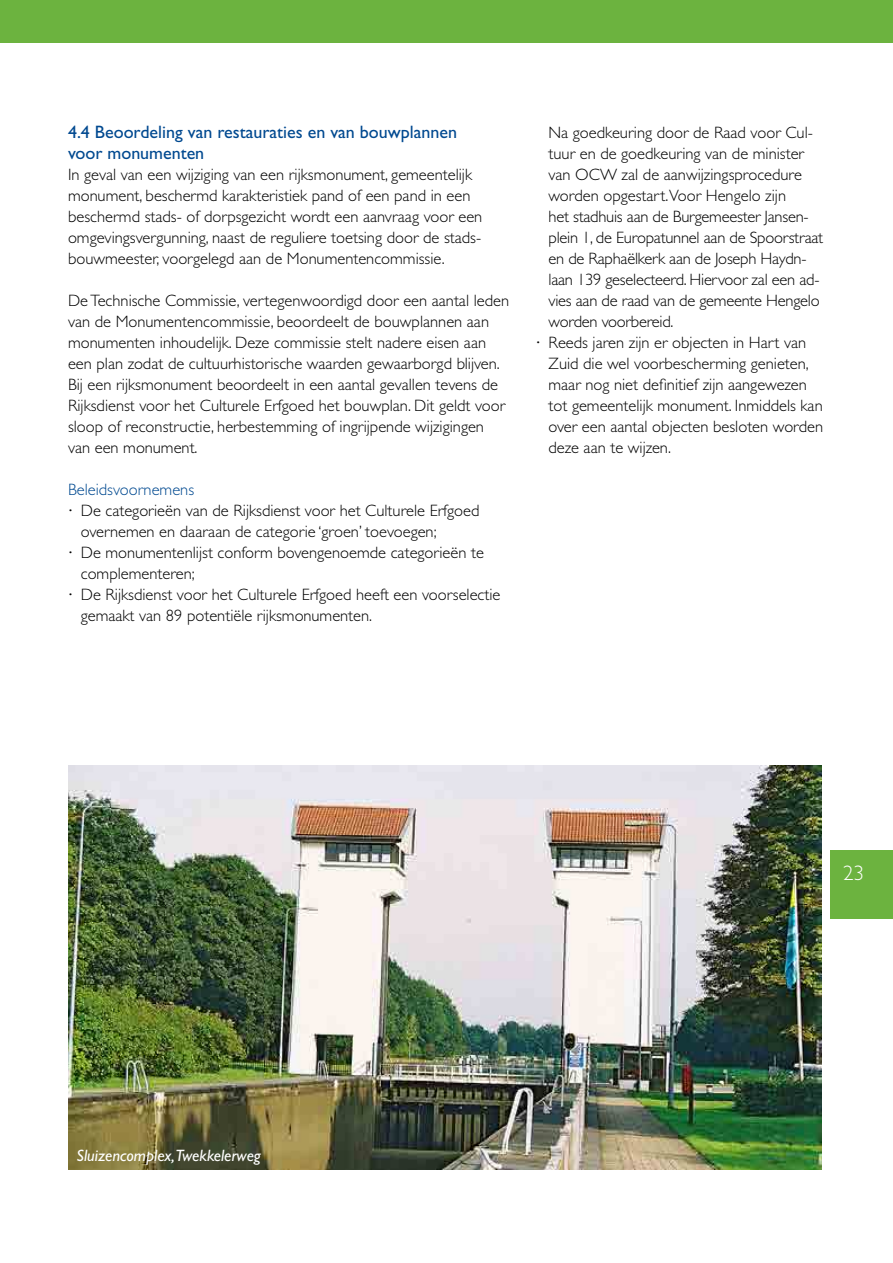
<style>
.page{position:relative;width:893px;height:1263px;background:#fff}
.page>*{position:absolute;margin:0;border:0;box-sizing:border-box;transform-origin:0 0}
.t1{font:300 21px "Gill Sans";color:#fff}
.t2{font:18px/21px "Gill Sans";color:#004990}
.t3{font:300 16.5px/21px "Gill Sans";color:#000}
.t4{font:italic 16.5px "Gill Sans";color:#fff}
.t5{font:300 16.5px "Gill Sans";color:#004990}
.s1{font-weight:400;font-style:italic}
</style>
<div class="page">
<div style="left:0;top:0;width:893px;height:42px;background:#6cb33f"></div>
<div style="left:830px;top:850px;width:63px;height:68px;background:#6cb33f"></div>
<img style="left:68px;top:765px;width:754px;height:404px">
<p class="t2" style="left:68px;top:122px;width:391px">4.4 Beoordeling van restauraties en van bouwplannen voor monumenten</p>
<p class="t3" style="left:68px;top:164px;width:416px">In geval van een wijziging van een rijksmonument, gemeentelijk monument, beschermd karakteristiek pand of een pand in een beschermd stads- of dorpsgezicht wordt een aanvraag voor een omgevingsvergunning, naast de reguliere toetsing door de stads&shy;bouwmeester, voorgelegd aan de Monumentencommissie.</p>
<p class="t3" style="left:68px;top:290px;width:443px">De Technische Commissie, vertegenwoordigd door een aantal leden van de Monumentencommissie, beoordeelt de bouwplannen aan monumenten inhoudelijk. Deze commissie stelt nadere eisen aan een plan zodat de cultuurhistorische waarden gewaarborgd blijven.<br>Bij een rijksmonument beoordeelt in een aantal gevallen tevens de Rijksdienst voor het Culturele Erfgoed het bouwplan. Dit geldt voor sloop of reconstructie, herbestemming of ingrijpende wijzigingen van een monument.</p>
<p class="t5" style="left:68px;top:480px;width:128px">Beleidsvoornemens</p>
<p class="t3" style="left:68px;top:500px;width:413px"><span class="s1">·</span> De categorieën van de Rijksdienst voor het Culturele Erfgoed</p>
<p class="t3" style="left:81px;top:521px;width:357px">overnemen en daaraan de categorie ‘groen’ toevoegen;</p>
<p class="t3" style="left:68px;top:542px;width:417px"><span class="s1">·</span> De monumentenlijst conform bovengenoemde categorieën te</p>
<p class="t3" style="left:81px;top:563px;width:115px">complementeren;</p>
<p class="t3" style="left:68px;top:584px;width:434px"><span class="s1">·</span> De Rijksdienst voor het Culturele Erfgoed heeft een voorselectie</p>
<p class="t3" style="left:81px;top:605px;width:293px">gemaakt van 89 potentiële rijksmonumenten.</p>
<p class="t3" style="left:548px;top:122px;width:266px">Na goedkeuring door de Raad voor Cul-</p>
<p class="t3" style="left:548px;top:143px;width:257px">tuur en de goedkeuring van de minister</p>
<p class="t3" style="left:548px;top:164px;width:255px">van OCW zal de aanwijzingsprocedure</p>
<p class="t3" style="left:548px;top:185px;width:239px">worden opgestart.Voor Hengelo zijn</p>
<p class="t3" style="left:548px;top:206px;width:262px">het stadhuis aan de Burgemeester Jansen-</p>
<p class="t3" style="left:548px;top:227px;width:276px">plein 1, de Europatunnel aan de Spoorstraat</p>
<p class="t3" style="left:548px;top:248px;width:260px">en de Raphaëlkerk aan de Joseph Haydn-</p>
<p class="t3" style="left:548px;top:269px;width:272px">laan 139 geselecteerd. Hiervoor zal een ad-</p>
<p class="t3" style="left:548px;top:290px;width:273px">vies aan de raad van de gemeente Hengelo</p>
<p class="t3" style="left:548px;top:311px;width:126px">worden voorbereid.</p>
<p class="t3" style="left:536px;top:332px;width:272px"><span class="s1">·</span> Reeds jaren zijn er objecten in Hart van</p>
<p class="t3" style="left:548px;top:353px;width:262px">Zuid die wel voorbescherming genieten,</p>
<p class="t3" style="left:548px;top:374px;width:260px">maar nog niet definitief zijn aangewezen</p>
<p class="t3" style="left:548px;top:395px;width:276px">tot gemeentelijk monument. Inmiddels kan</p>
<p class="t3" style="left:548px;top:416px;width:276px">over een aantal objecten besloten worden</p>
<p class="t3" style="left:548px;top:437px;width:124px">deze aan te wijzen.</p>
<p class="t1" style="left:843px;top:861px;width:22px">23</p>
<p class="t4" style="left:77px;top:1146px;width:186px">Sluizencomplex,Twekkelerweg</p>
</div>
